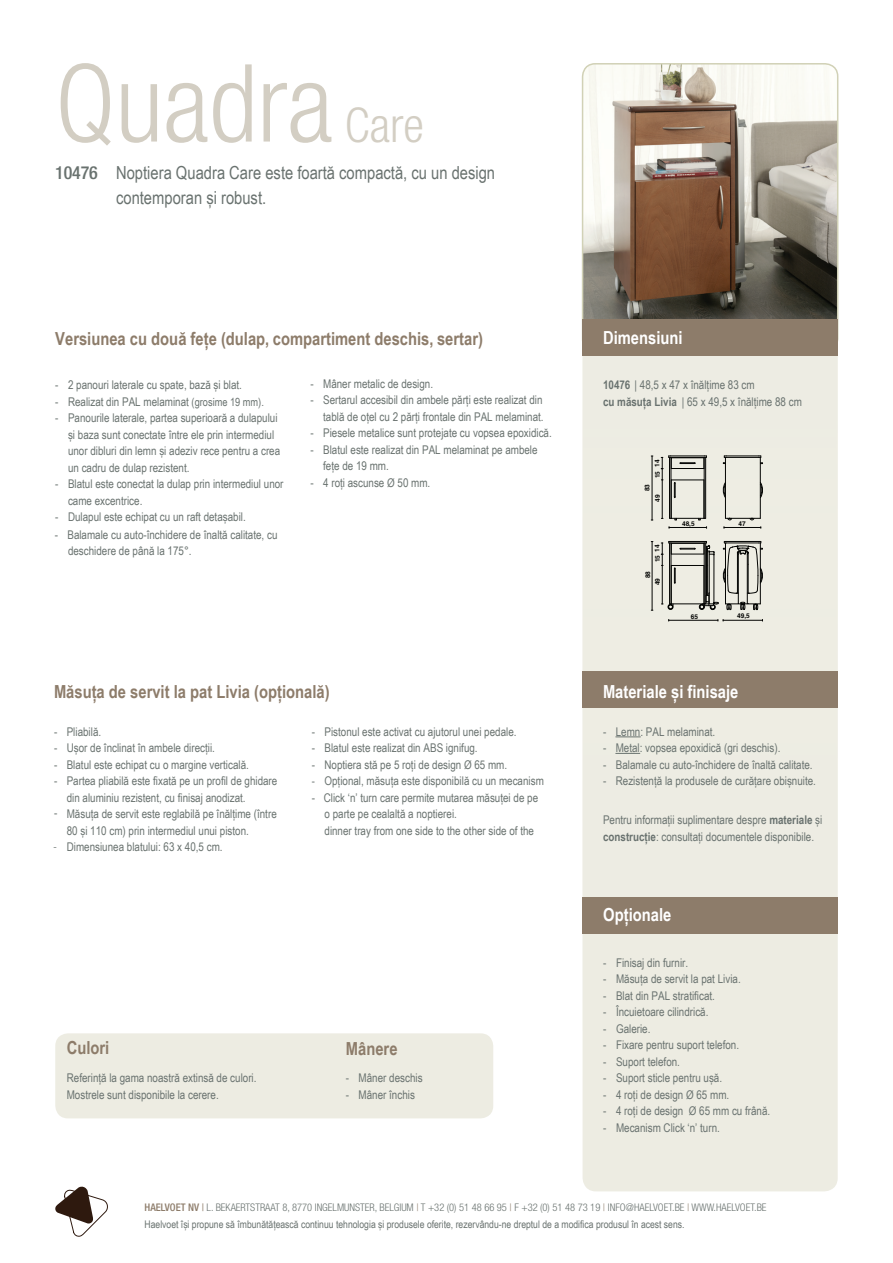
<style>
.page{position:relative;width:893px;height:1263px;background:#fff}
.page>*{position:absolute;margin:0;border:0;box-sizing:border-box;transform-origin:0 0}
.t1{font:300 condensed 108px "Helvetica Neue LT Std";color:#d3cec3}
.t2{font:300 condensed 48px "Helvetica Neue LT Std";color:#d3cec3}
.t3{font:700 18px "Arial Narrow";color:#8d7c6a}
.t4{font:18px/25.5px "Arial Narrow";color:#69726f}
.t5{font:700 18px "Arial Narrow";color:#fff}
.t6{font:500 condensed 18px "Helvetica Neue LT Std";letter-spacing:-.01em;color:#69726f}
.t7{font:12px/16.5px "Arial Narrow";color:#69726f}
.t8{font:300 condensed 12px "Helvetica Neue LT Std";color:#69726f}
.t9{font:10.5px "Arial Narrow";color:#69726f}
.t10{font:300 condensed 10.5px "Helvetica Neue LT Std";color:#69726f}
.t11{font:700 6.45px "Helvetica";color:#040503}
.s1{font-size:11.25px}
.s2{font-size:11.4px}
.s3{font-weight:700}
.s4{font-weight:500;color:#8d7c6a}
.s5{font-weight:400;color:#8d7c6a}
.s6{color:#8d7c6a}
</style>
<div class="page">
<div style="left:583px;top:214px;width:254px;height:977px;background:#edece2;border-radius:13px"></div>
<div style="left:55px;top:1033px;width:438px;height:85px;background:#edece2;border-radius:13px"></div>
<div style="left:583px;top:897px;width:255px;height:36px;background:#8d7c6a"></div>
<div style="left:583px;top:672px;width:255px;height:36px;background:#8d7c6a"></div>
<svg style="left:55px;top:1187px;width:53px;height:49px"></svg>
<img style="left:583px;top:64px;width:255px;height:256px">
<div style="left:582px;top:63px;width:256px;height:289px;border:2px solid #d1d1b6;border-radius:13px"></div>
<div style="left:583px;top:320px;width:255px;height:36px;background:#8d7c6a"></div>
<hr style="left:669px;top:620px;width:49px;height:1px;background:#040503">
<hr style="left:723px;top:620px;width:39px;height:1px;background:#040503">
<hr style="left:652px;top:542px;width:1px;height:68px;background:#040503">
<svg style="left:661px;top:541px;width:102px;height:69px"></svg>
<hr style="left:704px;top:457px;width:1px;height:61px;background:#040503">
<hr style="left:705px;top:457px;width:1px;height:61px;background:#040503">
<hr style="left:669px;top:457px;width:1px;height:61px;background:#040503">
<hr style="left:671px;top:456px;width:33px;height:1px;background:#040503">
<hr style="left:671px;top:457px;width:33px;height:1px;background:#040503">
<hr style="left:671px;top:468px;width:33px;height:1px;background:#040503">
<svg style="left:704px;top:456px;width:3px;height:12px"></svg>
<hr style="left:671px;top:518px;width:33px;height:1px;background:#040503">
<hr style="left:671px;top:480px;width:1px;height:38px;background:#040503">
<hr style="left:671px;top:480px;width:33px;height:1px;background:#040503">
<svg style="left:698px;top:518px;width:8px;height:3px"></svg>
<svg style="left:669px;top:518px;width:8px;height:3px"></svg>
<hr style="left:725px;top:518px;width:35px;height:1px;background:#040503">
<hr style="left:760px;top:457px;width:1px;height:61px;background:#040503">
<hr style="left:725px;top:457px;width:1px;height:61px;background:#040503">
<hr style="left:726px;top:456px;width:33px;height:1px;background:#040503">
<hr style="left:726px;top:457px;width:33px;height:1px;background:#040503">
<svg style="left:722px;top:482px;width:3px;height:16px"></svg>
<hr style="left:669px;top:527px;width:37px;height:1px;background:#040503">
<hr style="left:724px;top:527px;width:37px;height:1px;background:#040503">
<hr style="left:662px;top:480px;width:1px;height:38px;background:#040503">
<hr style="left:652px;top:456px;width:1px;height:64px;background:#040503">
<svg style="left:661px;top:456px;width:34px;height:42px"></svg>
<svg style="left:759px;top:456px;width:4px;height:8px"></svg>
<svg style="left:760px;top:482px;width:3px;height:16px"></svg>
<svg style="left:616px;top:736px;width:24px;height:1px"></svg>
<svg style="left:616px;top:753px;width:24px;height:1px"></svg>
<h1 class="t1" style="left:55px;top:41px;width:279px">Quadra</h1>
<h2 class="t2" style="left:345px;top:97px;width:81px">Care</h2>
<h3 class="t4" style="left:116px;top:159px;width:381px">Noptiera Quadra Care este foartă compactă, cu un design contemporan și robust.</h3>
<h3 class="t6" style="left:55px;top:162px;width:44px">10476</h3>
<h3 class="t3" style="left:55px;top:325px;width:429px">Versiunea cu două fețe (dulap, compartiment deschis, sertar)</h3>
<p class="t7" style="left:55px;top:376px;width:188px">- 2 panouri laterale cu spate, bază și blat.</p>
<p class="t7" style="left:55px;top:393px;width:210px">- Realizat din PAL melaminat <span class="s1">(grosime 19 mm).</span></p>
<p class="t7" style="left:68px;top:409px;width:214px;text-indent:-13px">- Panourile laterale, partea superioară a dulapului și baza sunt conectate între ele prin intermediul unor dibluri din lemn și adeziv rece pentru a crea un cadru de dulap rezistent.</p>
<p class="t7" style="left:68px;top:475px;width:217px;text-indent:-13px">- Blatul este conectat la dulap prin intermediul unor came excentrice.</p>
<p class="t7" style="left:55px;top:508px;width:192px">- Dulapul este echipat cu un raft detașabil.</p>
<p class="t7" style="left:55px;top:526px;width:224px">- Balamale cu auto-închidere de înaltă calitate, cu</p>
<p class="t7" style="left:68px;top:543px;width:125px">deschidere de până la 175°.</p>
<p class="t7" style="left:310px;top:375px;width:124px">- Mâner metalic de design.</p>
<p class="t7" style="left:310px;top:391px;width:235px;text-align:right">- Sertarul accesibil din ambele părți este realizat din tablă de oțel cu 2 părți frontale din PAL melaminat.</p>
<p class="t7" style="left:310px;top:424px;width:243px">- Piesele metalice sunt protejate cu vopsea epoxidică.</p>
<p class="t7" style="left:323px;top:441px;width:216px;text-indent:-13px">- Blatul este realizat din PAL melaminat pe ambele fețe de 19 mm.</p>
<p class="t7" style="left:310px;top:474px;width:121px">- 4 roți ascunse Ø 50 mm.</p>
<h3 class="t3" style="left:54px;top:677px;width:277px">Măsuța de servit la pat Livia (opțională)</h3>
<p class="t7" style="left:54px;top:723px;width:49px">- Pliabilă.</p>
<p class="t7" style="left:54px;top:739px;width:162px">- Ușor de înclinat în ambele direcții.</p>
<p class="t7" style="left:54px;top:756px;width:196px">- Blatul este echipat cu o margine verticală.</p>
<p class="t7" style="left:67px;top:772px;width:212px;text-indent:-13px">- Partea pliabilă este fixată pe un profil de ghidare din aluminiu rezistent, cu finisaj anodizat.</p>
<p class="t7" style="left:67px;top:805px;width:212px;text-indent:-13px">- Măsuța de servit este reglabilă pe înălțime (între<br>80 și 110 cm) prin intermediul unui piston.<br>Dimensiunea blatului: 63 x 40,5 cm.</p>
<p class="t8" style="left:53px;top:840px;width:5px">-</p>
<p class="t7" style="left:312px;top:723px;width:206px">- Pistonul este activat cu ajutorul unei pedale.</p>
<p class="t7" style="left:312px;top:739px;width:167px">- Blatul este realizat din ABS ignifug.</p>
<p class="t7" style="left:312px;top:756px;width:197px">- Noptiera stă pe 5 roți de design Ø 65 mm.</p>
<p class="t7" style="left:312px;top:772px;width:234px"><span class="s2">-</span> Opțional, măsuța este disponibilă cu un mecanism</p>
<p class="t7" style="left:324px;top:789px;width:215px;text-indent:-13px">- Click ‘n’ turn care permite mutarea măsuței de pe o parte pe cealaltă a noptierei.<br>dinner tray from one side to the other side of the</p>
<h3 class="t3" style="left:67px;top:1034px;width:44px">Culori</h3>
<p class="t7" style="left:67px;top:1069px;width:191px">Referință la gama noastră extinsă de culori.<br>Mostrele sunt disponibile la cerere.</p>
<h3 class="t3" style="left:346px;top:1035px;width:53px">Mânere</h3>
<p class="t7" style="left:346px;top:1069px;width:78px">- Mâner deschis</p>
<p class="t7" style="left:346px;top:1086px;width:71px">- Mâner închis</p>
<h3 class="t5" style="left:603px;top:324px;width:81px">Dimensiuni</h3>
<p class="t7" style="left:603px;top:376px;width:200px"><span class="s3">10476</span> | 48,5 x 47 x înălțime 83 cm<br><span class="s3">cu măsuța Livia</span> | 65 x 49,5 x înălțime 88 cm</p>
<p class="t11" style="left:653px;top:466px;width:9px;rotate:-90deg">14</p>
<p class="t11" style="left:654px;top:478px;width:9px;rotate:-90deg">15</p>
<p class="t11" style="left:643px;top:491px;width:9px;rotate:-90deg">83</p>
<p class="t11" style="left:654px;top:502px;width:9px;rotate:-90deg">49</p>
<p class="t11" style="left:653px;top:552px;width:9px;rotate:-90deg">14</p>
<p class="t11" style="left:654px;top:562px;width:9px;rotate:-90deg">15</p>
<p class="t11" style="left:644px;top:578px;width:9px;rotate:-90deg">88</p>
<p class="t11" style="left:654px;top:585px;width:9px;rotate:-90deg">49</p>
<p class="t11" style="left:682px;top:519px;width:14px">48,5</p>
<p class="t11" style="left:738px;top:519px;width:9px">47</p>
<p class="t11" style="left:691px;top:612px;width:9px">65</p>
<p class="t11" style="left:737px;top:612px;width:14px">49,5</p>
<h3 class="t5" style="left:603px;top:677px;width:137px">Materiale și finisaje</h3>
<p class="t7" style="left:603px;top:723px;width:114px">- Lemn: PAL melaminat.</p>
<p class="t7" style="left:603px;top:739px;width:179px">- Metal: vopsea epoxidică (gri deschis).</p>
<p class="t7" style="left:603px;top:756px;width:211px">- Balamale cu auto-închidere de înaltă calitate.</p>
<p class="t7" style="left:603px;top:772px;width:214px">- Rezistență la produsele de curățare obișnuite.</p>
<p class="t7" style="left:603px;top:811px;width:221px">Pentru informații suplimentare despre <span class="s3">materiale</span> și <span class="s3">construcție</span>: consultați documentele disponibile.</p>
<h3 class="t5" style="left:603px;top:901px;width:70px">Opționale</h3>
<p class="t7" style="left:603px;top:954px;width:86px">- Finisaj din furnir.</p>
<p class="t7" style="left:603px;top:970px;width:139px">- Măsuța de servit la pat Livia.</p>
<p class="t7" style="left:603px;top:987px;width:113px">- Blat din PAL stratificat.</p>
<p class="t7" style="left:603px;top:1003px;width:107px">- Încuietoare cilindrică.</p>
<p class="t7" style="left:603px;top:1020px;width:49px">- Galerie.</p>
<p class="t7" style="left:603px;top:1036px;width:137px">- Fixare pentru suport telefon.</p>
<p class="t7" style="left:603px;top:1053px;width:78px">- Suport telefon.</p>
<p class="t7" style="left:603px;top:1069px;width:120px">- Suport sticle pentru ușă.</p>
<p class="t7" style="left:603px;top:1086px;width:127px">- 4 roți de design Ø 65 mm.</p>
<p class="t7" style="left:603px;top:1102px;width:169px">- 4 roți de design Ø 65 mm cu frână.</p>
<p class="t7" style="left:603px;top:1119px;width:118px">- Mecanism Click ‘n’ turn.</p>
<p class="t10" style="left:145px;top:1201px;width:623px"><span class="s4">HAELVOET NV</span> <span class="s5">|</span> L. BEKAERTSTRAAT 8, 8770 INGELMUNSTER, BELGIUM <span class="s6">|</span> T +32 (0) 51 48 66 95 <span class="s6">|</span> F +32 (0) 51 48 73 19 <span class="s6">|</span> INFO@HAELVOET.BE <span class="s6">|</span> WWW.HAELVOET.BE</p>
<p class="t9" style="left:145px;top:1216px;width:541px">Haelvoet își propune să îmbunătățească continuu tehnologia și produsele oferite, rezervându-ne dreptul de a modifica produsul în acest sens.</p>
</div>
